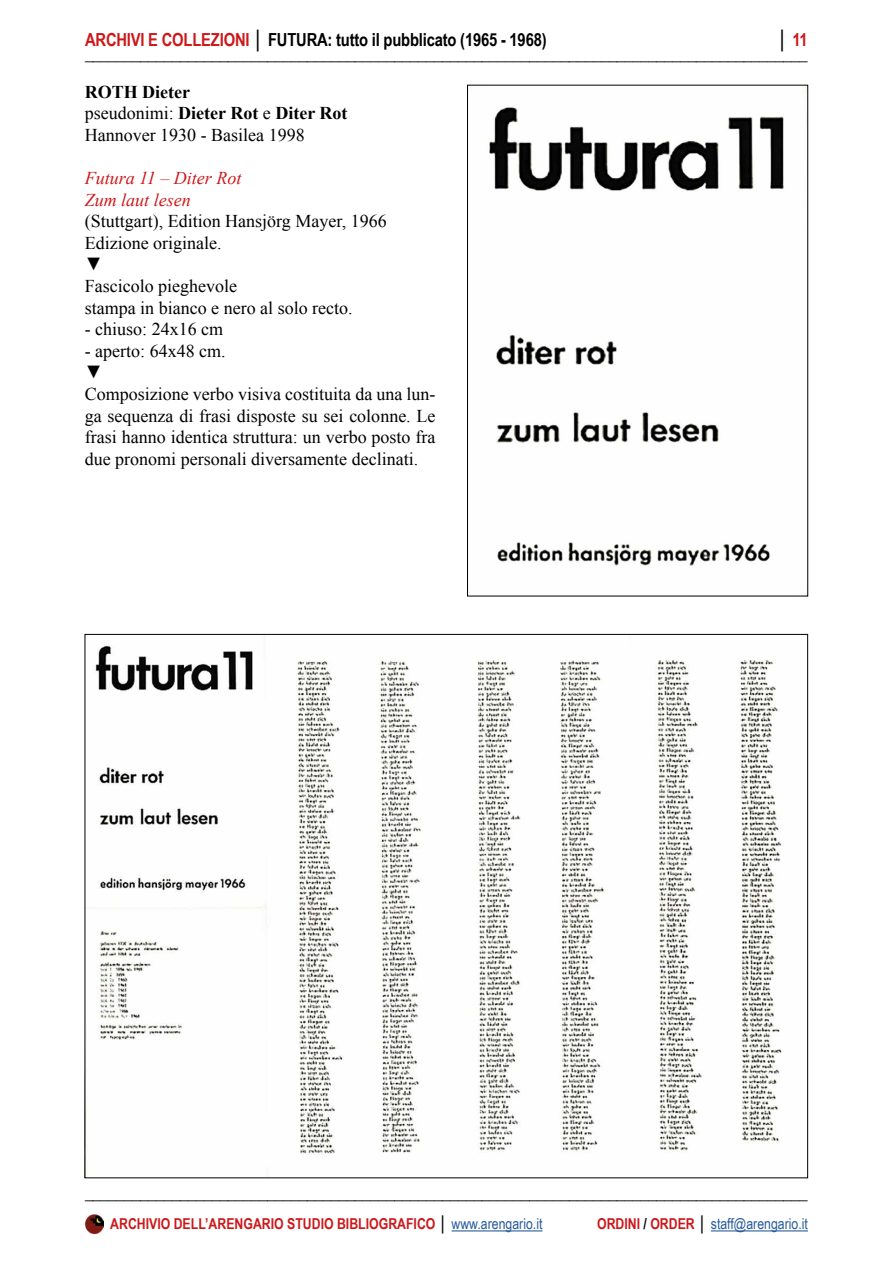
<style>
.page{position:relative;width:893px;height:1263px;background:#fff}
.page>*{position:absolute;margin:0;border:0;box-sizing:border-box;transform-origin:0 0}
.t1{font:18px/21.6px "Times New Roman";color:#000}
.t2{font:18px/13.5px "Arial Narrow";color:#000;text-align:right}
.t3{font:700 18px "Arial Narrow";letter-spacing:-.01em;color:#000}
.t4{font:italic 18px/21.6px "Times New Roman";color:#cd171a}
.t5{font:700 15px "Arial Narrow";color:#cd171a}
.t6{font:15px "Arial Narrow";color:#275b9b}
.s1{font-weight:700}
.s2{font-weight:700;color:#cd171a}
.s3{color:#cd171a}
.s4{color:#000}
.s5{font-weight:400;color:#275b9b}
.s6{font-weight:700;color:#000}
</style>
<div class="page">
<hr style="left:452px;top:1230px;width:90px;height:1px;background:#275b9b">
<hr style="left:711px;top:1230px;width:97px;height:1px;background:#275b9b">
<img style="left:85px;top:1215px;width:19px;height:18px">
<img style="left:95px;top:645px;width:687px;height:509px">
<img style="left:489px;top:87px;width:317px;height:479px">
<p class="t2" style="left:85px;top:32px;width:724px"><span class="s1">│</span> <span class="s2">11 </span>___________________________________________________________________________________________</p>
<p class="t1" style="left:85px;top:80px;width:264px"><span class="s1">ROTH Dieter<br></span>pseudonimi: <span class="s1">Dieter Rot</span> e <span class="s1">Diter Rot<br></span>Hannover 1930 - Basilea 1998</p>
<p class="t4" style="left:85px;top:167px;width:158px">Futura 11 – Diter Rot<br>Zum laut lesen</p>
<p class="t1" style="left:85px;top:210px;width:303px">(Stuttgart), Edition Hansjörg Mayer, 1966<br>Edizione originale.<br>▼<br>Fascicolo pieghevole<br>stampa in bianco e nero al solo recto.</p>
<p class="t1" style="left:85px;top:318px;width:140px">- chiuso: 24x16 cm</p>
<p class="t1" style="left:85px;top:340px;width:352px">- aperto: 64x48 cm.<br>▼<br>Composizione verbo visiva costituita da una lun&shy;ga sequenza di frasi disposte su sei colonne. Le frasi hanno identica struttura: un verbo posto fra due pronomi personali diversamente declinati.</p>
<p class="t3" style="left:85px;top:26px;width:463px"><span class="s3">ARCHIVI E COLLEZIONI</span> │ FUTURA: tutto il pubblicato (1965 - 1968)</p>
<p class="t2" style="left:85px;top:1185px;width:724px">___________________________________________________________________________________________</p>
<p class="t5" style="left:110px;top:1213px;width:434px">ARCHIVIO DELL’ARENGARIO STUDIO BIBLIOGRAFICO <span class="s4">│</span> <span class="s5">www.arengario.it</span></p>
<p class="t6" style="left:597px;top:1213px;width:212px"><span class="s2">ORDINI</span> <span class="s6">/</span> <span class="s2">ORDER</span> <span class="s6">│</span> staff@arengario.it</p>
</div>
